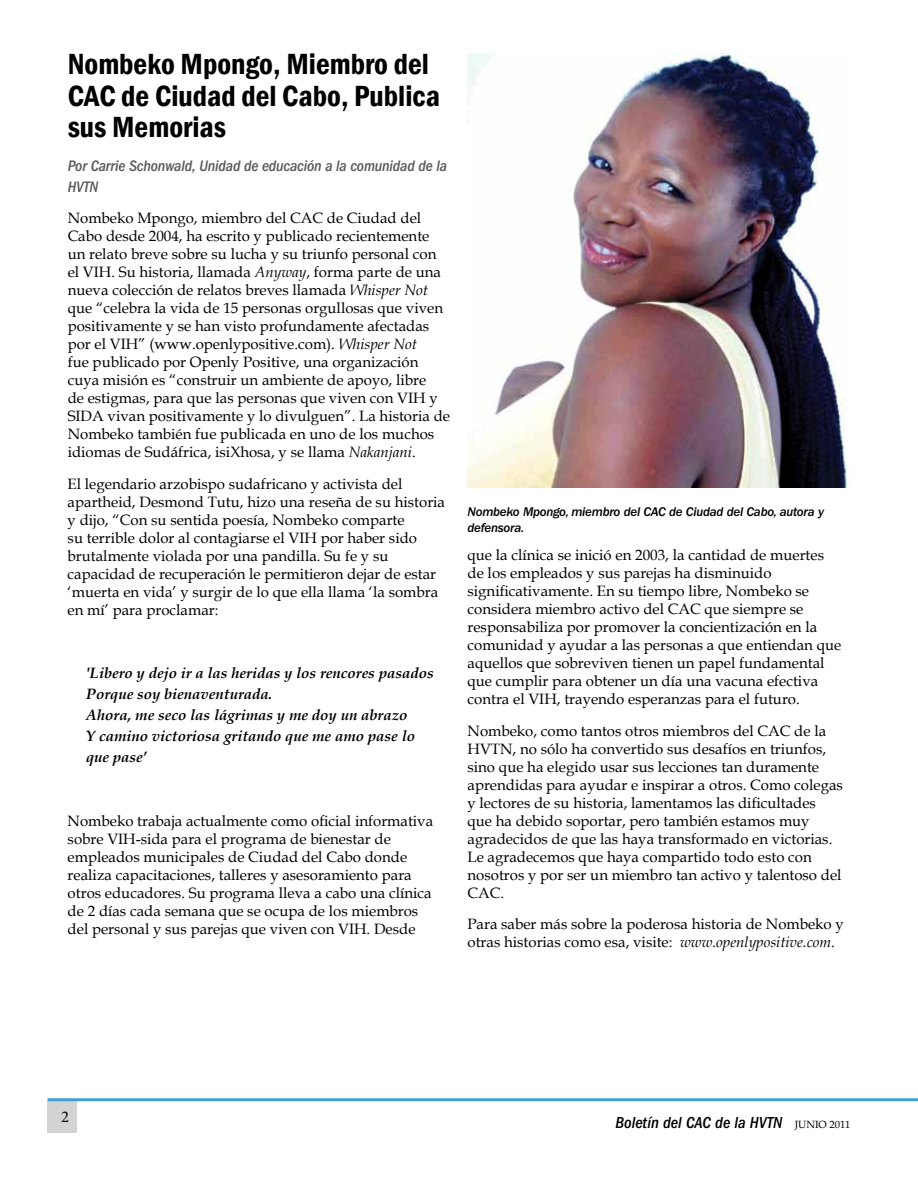
<style>
.page{position:relative;width:918px;height:1188px;background:#fff}
.page>*{position:absolute;margin:0;border:0;box-sizing:border-box;transform-origin:0 0}
.t1{font:600 condensed 30px/31.5px "Franklin Gothic";color:#000}
.t2{font:italic 500 condensed 16.5px "ITC Franklin Gothic Std";color:#000}
.t3{font:16.5px "Minion Pro";color:#000}
.t4{font:italic 500 condensed 15.75px/20.5px "ITC Franklin Gothic Std";letter-spacing:-.01em;color:#58595b}
.t5{font:15px/18px "Book Antiqua";color:#000}
.t6{font:italic 700 15px/21px "Book Antiqua";color:#000}
.t7{font:13.05px/16.5px "ITC Franklin Gothic Std Med It";letter-spacing:-.02em;color:#000}
.s1{font-style:italic}
.s2{font-family:"Book Antiqua";font-weight:400;font-style:normal;font-stretch:normal;font-size:10.5px}
</style>
<div class="page">
<div style="left:48px;top:1101px;width:29px;height:31px;background:#d1d3d4"></div>
<hr style="left:48px;top:1098px;width:870px;height:3px;background:#3fa1d6">
<img style="left:468px;top:53px;width:380px;height:435px">
<h1 class="t1" style="left:68px;top:48px;width:374px">Nombeko Mpongo, Miembro del<br>CAC de Ciudad del Cabo, Publica sus Memorias</h1>
<p class="t4" style="left:68px;top:156px;width:381px">Por Carrie Schonwald, Unidad de educación a la comunidad de la<br>HVTN</p>
<p class="t5" style="left:68px;top:209px;width:384px">Nombeko Mpongo, miembro del CAC de Ciudad del Cabo desde 2004, ha escrito y publicado recientemente un relato breve sobre su lucha y su triunfo personal con el VIH. Su historia, llamada <span class="s1">Anyway</span>, forma parte de una nueva colección de relatos breves llamada <span class="s1">Whisper Not </span>que “celebra la vida de 15 personas orgullosas que viven positivamente y se han visto profundamente afectadas por el VIH” (www.openlypositive.com). <span class="s1">Whisper Not<br></span>fue publicado por Openly Positive, una organización cuya misión es “construir un ambiente de apoyo, libre<br>de estigmas, para que las personas que viven con VIH y SIDA vivan positivamente y lo divulguen”. La historia de Nombeko también fue publicada en uno de los muchos idiomas de Sudáfrica, isiXhosa, y se llama <span class="s1">Nakanjani</span>.</p>
<p class="t5" style="left:68px;top:475px;width:379px">El legendario arzobispo sudafricano y activista del apartheid, Desmond Tutu, hizo una reseña de su historia y dijo, “Con su sentida poesía, Nombeko comparte<br>su terrible dolor al contagiarse el VIH por haber sido brutalmente violada por una pandilla. Su fe y su capacidad de recuperación le permitieron dejar de estar ‘muerta en vida’ y surgir de lo que ella llama ‘la sombra en mí’ para proclamar:</p>
<p class="t6" style="left:86px;top:662px;width:349px">'Libero y dejo ir a las heridas y los rencores pasados Porque soy bienaventurada.<br>Ahora, me seco las lágrimas y me doy un abrazo<br>Y camino victoriosa gritando que me amo pase lo que pase’</p>
<p class="t5" style="left:68px;top:812px;width:367px">Nombeko trabaja actualmente como oficial informativa sobre VIH-sida para el programa de bienestar de empleados municipales de Ciudad del Cabo donde realiza capacitaciones, talleres y asesoramiento para otros educadores. Su programa lleva a cabo una clínica de 2 días cada semana que se ocupa de los miembros del personal y sus parejas que viven con VIH. Desde</p>
<p class="t7" style="left:468px;top:503px;width:358px">Nombeko Mpongo, miembro del CAC de Ciudad del Cabo, autora y defensora.</p>
<p class="t5" style="left:468px;top:546px;width:375px">que la clínica se inició en 2003, la cantidad de muertes de los empleados y sus parejas ha disminuido significativamente. En su tiempo libre, Nombeko se considera miembro activo del CAC que siempre se responsabiliza por promover la concientización en la comunidad y ayudar a las personas a que entiendan que aquellos que sobreviven tienen un papel fundamental que cumplir para obtener un día una vacuna efectiva contra el VIH, trayendo esperanzas para el futuro.</p>
<p class="t5" style="left:468px;top:721px;width:377px">Nombeko, como tantos otros miembros del CAC de la HVTN, no sólo ha convertido sus desafíos en triunfos, sino que ha elegido usar sus lecciones tan duramente aprendidas para ayudar e inspirar a otros. Como colegas y lectores de su historia, lamentamos las dificultades que ha debido soportar, pero también estamos muy agradecidos de que las haya transformado en victorias.<br>Le agradecemos que haya compartido todo esto con nosotros y por ser un miembro tan activo y talentoso del CAC.</p>
<p class="t5" style="left:468px;top:915px;width:378px">Para saber más sobre la poderosa historia de Nombeko y otras historias como esa, visite: <span class="s1">www.openlypositive.com</span>.</p>
<p class="t3" style="left:61px;top:1106px;width:9px">2</p>
<p class="t2" style="left:615px;top:1113px;width:237px">Boletín del CAC de la HVTN <span class="s2">JUNIO 2011</span></p>
</div>
